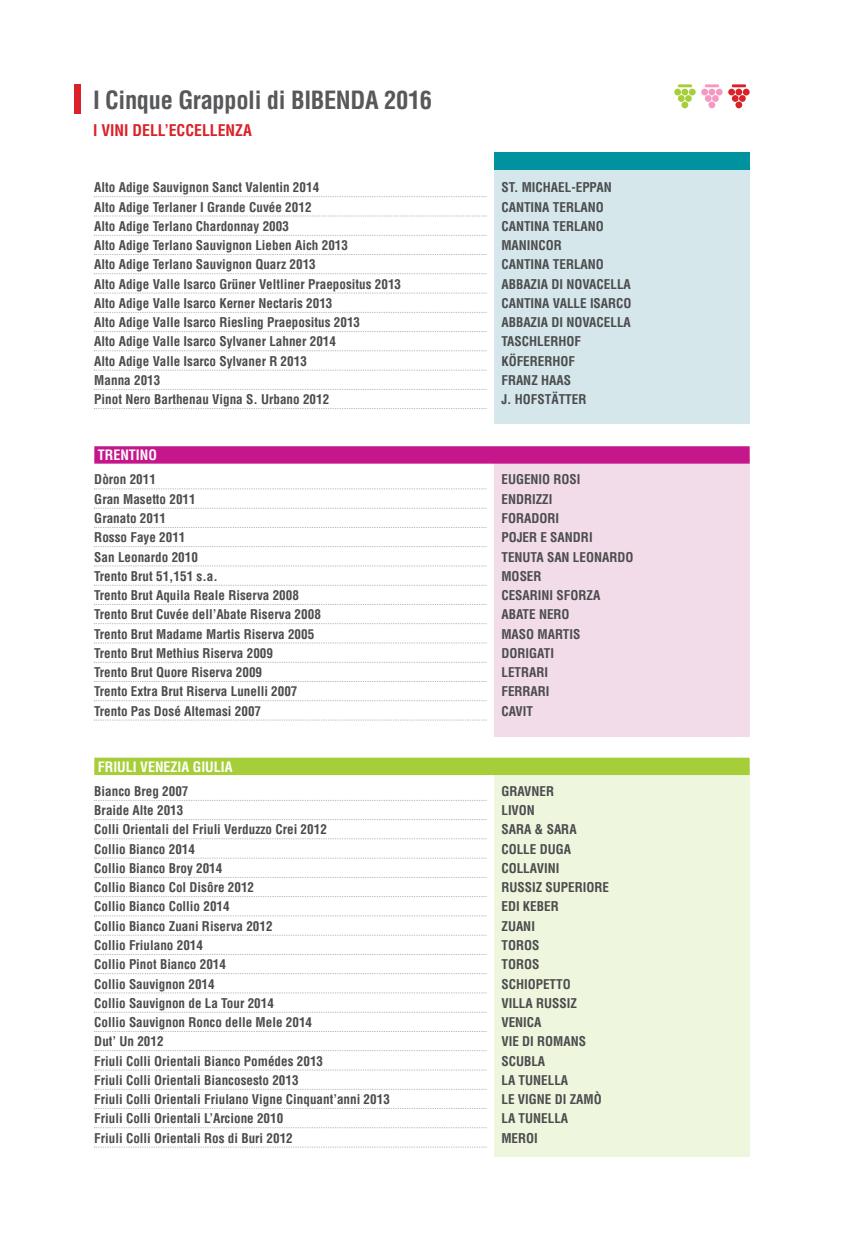
<style>
.page{position:relative;width:844px;height:1241px;background:#fff}
.page>*{position:absolute;margin:0;border:0;box-sizing:border-box;transform-origin:0 0}
.t1{font:700 condensed 24.5px "Helvetica";letter-spacing:-.015em;color:#57585a}
.t2{font:700 condensed 15.75px "Helvetica";color:#db2128}
.t3{font:700 condensed 14px "Helvetica";color:#fff}
.t4{font:700 condensed 13.12px "Helvetica";color:#4b4c4d}
</style>
<div class="page">
<svg style="left:728px;top:84px;width:21px;height:24px"></svg>
<svg style="left:701px;top:84px;width:21px;height:24px"></svg>
<svg style="left:674px;top:84px;width:21px;height:24px"></svg>
<div style="left:494px;top:167px;width:255px;height:256px;background:#d5e7eb"></div>
<div style="left:494px;top:450px;width:255px;height:286px;background:#f2dcea"></div>
<div style="left:494px;top:760px;width:255px;height:396px;background:#eff6de"></div>
<svg style="left:94px;top:196px;width:392px;height:1px"></svg>
<svg style="left:94px;top:215px;width:392px;height:1px"></svg>
<svg style="left:94px;top:235px;width:392px;height:1px"></svg>
<svg style="left:94px;top:254px;width:392px;height:1px"></svg>
<svg style="left:94px;top:273px;width:392px;height:1px"></svg>
<svg style="left:94px;top:292px;width:392px;height:1px"></svg>
<svg style="left:94px;top:312px;width:392px;height:1px"></svg>
<svg style="left:94px;top:331px;width:392px;height:1px"></svg>
<svg style="left:94px;top:350px;width:392px;height:1px"></svg>
<svg style="left:94px;top:369px;width:391px;height:1px"></svg>
<svg style="left:94px;top:389px;width:392px;height:1px"></svg>
<svg style="left:94px;top:408px;width:392px;height:1px"></svg>
<div style="left:94px;top:446px;width:655px;height:14px;background:#c5168c"></div>
<hr style="left:94px;top:459px;width:655px;height:4px;background:#c5168c">
<svg style="left:94px;top:488px;width:392px;height:1px"></svg>
<svg style="left:94px;top:507px;width:391px;height:1px"></svg>
<svg style="left:94px;top:527px;width:392px;height:1px"></svg>
<svg style="left:94px;top:546px;width:392px;height:1px"></svg>
<svg style="left:94px;top:565px;width:392px;height:1px"></svg>
<svg style="left:94px;top:584px;width:391px;height:1px"></svg>
<svg style="left:94px;top:604px;width:392px;height:1px"></svg>
<svg style="left:94px;top:623px;width:392px;height:1px"></svg>
<svg style="left:94px;top:642px;width:392px;height:1px"></svg>
<svg style="left:94px;top:681px;width:392px;height:1px"></svg>
<svg style="left:94px;top:700px;width:392px;height:1px"></svg>
<svg style="left:94px;top:719px;width:392px;height:1px"></svg>
<div style="left:94px;top:757px;width:655px;height:14px;background:#a6ce39"></div>
<div style="left:94px;top:770px;width:655px;height:5px;background:#a6ce39"></div>
<svg style="left:94px;top:819px;width:392px;height:1px"></svg>
<svg style="left:94px;top:838px;width:392px;height:1px"></svg>
<svg style="left:94px;top:857px;width:391px;height:1px"></svg>
<svg style="left:94px;top:896px;width:392px;height:1px"></svg>
<svg style="left:94px;top:915px;width:392px;height:1px"></svg>
<svg style="left:94px;top:934px;width:391px;height:1px"></svg>
<svg style="left:94px;top:973px;width:392px;height:1px"></svg>
<svg style="left:94px;top:992px;width:392px;height:1px"></svg>
<svg style="left:94px;top:1011px;width:391px;height:1px"></svg>
<svg style="left:94px;top:1050px;width:392px;height:1px"></svg>
<svg style="left:94px;top:1069px;width:392px;height:1px"></svg>
<svg style="left:94px;top:1127px;width:392px;height:1px"></svg>
<svg style="left:94px;top:1146px;width:392px;height:1px"></svg>
<div style="left:74px;top:84px;width:7px;height:30px;background:#db2128"></div>
<div style="left:493px;top:153px;width:256px;height:17px;background:#00929e"></div>
<h1 class="t1" style="left:93px;top:87px;width:340px">I Cinque Grappoli di BIBENDA 2016</h1>
<p class="t2" style="left:93px;top:121px;width:160px">I VINI DELL’ECCELLENZA</p>
<p class="t4" style="left:94px;top:180px;width:226px">Alto Adige Sauvignon Sanct Valentin 2014</p>
<p class="t4" style="left:501px;top:180px;width:112px">ST. MICHAEL-EPPAN</p>
<p class="t4" style="left:94px;top:199px;width:219px">Alto Adige Terlaner I Grande Cuvée 2012</p>
<p class="t4" style="left:501px;top:199px;width:104px">CANTINA TERLANO</p>
<p class="t4" style="left:94px;top:218px;width:196px">Alto Adige Terlano Chardonnay 2003</p>
<p class="t4" style="left:501px;top:218px;width:104px">CANTINA TERLANO</p>
<p class="t4" style="left:94px;top:238px;width:255px">Alto Adige Terlano Sauvignon Lieben Aich 2013</p>
<p class="t4" style="left:501px;top:238px;width:62px">MANINCOR</p>
<p class="t4" style="left:94px;top:257px;width:223px">Alto Adige Terlano Sauvignon Quarz 2013</p>
<p class="t4" style="left:501px;top:257px;width:104px">CANTINA TERLANO</p>
<p class="t4" style="left:94px;top:276px;width:308px">Alto Adige Valle Isarco Grüner Veltliner Praepositus 2013</p>
<p class="t4" style="left:501px;top:276px;width:131px">ABBAZIA DI NOVACELLA</p>
<p class="t4" style="left:94px;top:295px;width:239px">Alto Adige Valle Isarco Kerner Nectaris 2013</p>
<p class="t4" style="left:501px;top:295px;width:132px">CANTINA VALLE ISARCO</p>
<p class="t4" style="left:94px;top:315px;width:267px">Alto Adige Valle Isarco Riesling Praepositus 2013</p>
<p class="t4" style="left:501px;top:315px;width:131px">ABBAZIA DI NOVACELLA</p>
<p class="t4" style="left:94px;top:334px;width:243px">Alto Adige Valle Isarco Sylvaner Lahner 2014</p>
<p class="t4" style="left:501px;top:334px;width:81px">TASCHLERHOF</p>
<p class="t4" style="left:94px;top:353px;width:214px">Alto Adige Valle Isarco Sylvaner R 2013</p>
<p class="t4" style="left:501px;top:353px;width:75px">KÖFERERHOF</p>
<p class="t4" style="left:94px;top:372px;width:67px">Manna 2013</p>
<p class="t4" style="left:501px;top:372px;width:71px">FRANZ HAAS</p>
<p class="t4" style="left:94px;top:392px;width:236px">Pinot Nero Barthenau Vigna S. Urbano 2012</p>
<p class="t4" style="left:501px;top:392px;width:86px">J. HOFSTÄTTER</p>
<p class="t3" style="left:98px;top:447px;width:61px">TRENTINO</p>
<p class="t4" style="left:94px;top:472px;width:63px">Dòron 2011</p>
<p class="t4" style="left:501px;top:472px;width:81px">EUGENIO ROSI</p>
<p class="t4" style="left:94px;top:491px;width:103px">Gran Masetto 2011</p>
<p class="t4" style="left:501px;top:491px;width:53px">ENDRIZZI</p>
<p class="t4" style="left:94px;top:510px;width:73px">Granato 2011</p>
<p class="t4" style="left:501px;top:510px;width:59px">FORADORI</p>
<p class="t4" style="left:94px;top:530px;width:93px">Rosso Faye 2011</p>
<p class="t4" style="left:501px;top:530px;width:93px">POJER E SANDRI</p>
<p class="t4" style="left:94px;top:549px;width:105px">San Leonardo 2010</p>
<p class="t4" style="left:501px;top:549px;width:133px">TENUTA SAN LEONARDO</p>
<p class="t4" style="left:94px;top:568px;width:125px">Trento Brut 51,151 s.a.</p>
<p class="t4" style="left:501px;top:568px;width:42px">MOSER</p>
<p class="t4" style="left:94px;top:587px;width:206px">Trento Brut Aquila Reale Riserva 2008</p>
<p class="t4" style="left:501px;top:587px;width:100px">CESARINI SFORZA</p>
<p class="t4" style="left:94px;top:607px;width:228px">Trento Brut Cuvée dell’Abate Riserva 2008</p>
<p class="t4" style="left:501px;top:607px;width:70px">ABATE NERO</p>
<p class="t4" style="left:94px;top:626px;width:221px">Trento Brut Madame Martis Riserva 2005</p>
<p class="t4" style="left:501px;top:626px;width:80px">MASO MARTIS</p>
<p class="t4" style="left:94px;top:645px;width:180px">Trento Brut Methius Riserva 2009</p>
<p class="t4" style="left:501px;top:645px;width:54px">DORIGATI</p>
<p class="t4" style="left:94px;top:664px;width:169px">Trento Brut Quore Riserva 2009</p>
<p class="t4" style="left:501px;top:664px;width:48px">LETRARI</p>
<p class="t4" style="left:94px;top:684px;width:205px">Trento Extra Brut Riserva Lunelli 2007</p>
<p class="t4" style="left:501px;top:684px;width:50px">FERRARI</p>
<p class="t4" style="left:94px;top:703px;width:168px">Trento Pas Dosé Altemasi 2007</p>
<p class="t4" style="left:501px;top:703px;width:33px">CAVIT</p>
<p class="t3" style="left:98px;top:758px;width:136px">FRIULI VENEZIA GIULIA</p>
<p class="t4" style="left:94px;top:783px;width:96px">Bianco Breg 2007</p>
<p class="t4" style="left:501px;top:783px;width:54px">GRAVNER</p>
<p class="t4" style="left:94px;top:802px;width:90px">Braide Alte 2013</p>
<p class="t4" style="left:501px;top:802px;width:35px">LIVON</p>
<p class="t4" style="left:94px;top:822px;width:234px">Colli Orientali del Friuli Verduzzo Crei 2012</p>
<p class="t4" style="left:501px;top:822px;width:77px">SARA &amp; SARA</p>
<p class="t4" style="left:94px;top:841px;width:102px">Collio Bianco 2014</p>
<p class="t4" style="left:501px;top:841px;width:71px">COLLE DUGA</p>
<p class="t4" style="left:94px;top:860px;width:129px">Collio Bianco Broy 2014</p>
<p class="t4" style="left:501px;top:860px;width:59px">COLLAVINI</p>
<p class="t4" style="left:94px;top:879px;width:161px">Collio Bianco Col Disôre 2012</p>
<p class="t4" style="left:501px;top:879px;width:109px">RUSSIZ SUPERIORE</p>
<p class="t4" style="left:94px;top:899px;width:137px">Collio Bianco Collio 2014</p>
<p class="t4" style="left:501px;top:899px;width:59px">EDI KEBER</p>
<p class="t4" style="left:94px;top:918px;width:180px">Collio Bianco Zuani Riserva 2012</p>
<p class="t4" style="left:501px;top:918px;width:35px">ZUANI</p>
<p class="t4" style="left:94px;top:937px;width:110px">Collio Friulano 2014</p>
<p class="t4" style="left:501px;top:937px;width:39px">TOROS</p>
<p class="t4" style="left:94px;top:956px;width:133px">Collio Pinot Bianco 2014</p>
<p class="t4" style="left:501px;top:956px;width:39px">TOROS</p>
<p class="t4" style="left:94px;top:976px;width:122px">Collio Sauvignon 2014</p>
<p class="t4" style="left:501px;top:976px;width:71px">SCHIOPETTO</p>
<p class="t4" style="left:94px;top:995px;width:181px">Collio Sauvignon de La Tour 2014</p>
<p class="t4" style="left:501px;top:995px;width:77px">VILLA RUSSIZ</p>
<p class="t4" style="left:94px;top:1014px;width:219px">Collio Sauvignon Ronco delle Mele 2014</p>
<p class="t4" style="left:501px;top:1014px;width:42px">VENICA</p>
<p class="t4" style="left:94px;top:1033px;width:71px">Dut’ Un 2012</p>
<p class="t4" style="left:501px;top:1033px;width:86px">VIE DI ROMANS</p>
<p class="t4" style="left:94px;top:1053px;width:230px">Friuli Colli Orientali Bianco Pomédes 2013</p>
<p class="t4" style="left:501px;top:1053px;width:45px">SCUBLA</p>
<p class="t4" style="left:94px;top:1072px;width:206px">Friuli Colli Orientali Biancosesto 2013</p>
<p class="t4" style="left:501px;top:1072px;width:68px">LA TUNELLA</p>
<p class="t4" style="left:94px;top:1091px;width:297px">Friuli Colli Orientali Friulano Vigne Cinquant’anni 2013</p>
<p class="t4" style="left:501px;top:1091px;width:102px">LE VIGNE DI ZAMÒ</p>
<p class="t4" style="left:94px;top:1110px;width:190px">Friuli Colli Orientali L’Arcione 2010</p>
<p class="t4" style="left:501px;top:1110px;width:68px">LA TUNELLA</p>
<p class="t4" style="left:94px;top:1130px;width:200px">Friuli Colli Orientali Ros di Buri 2012</p>
<p class="t4" style="left:501px;top:1130px;width:38px">MEROI</p>
</div>
